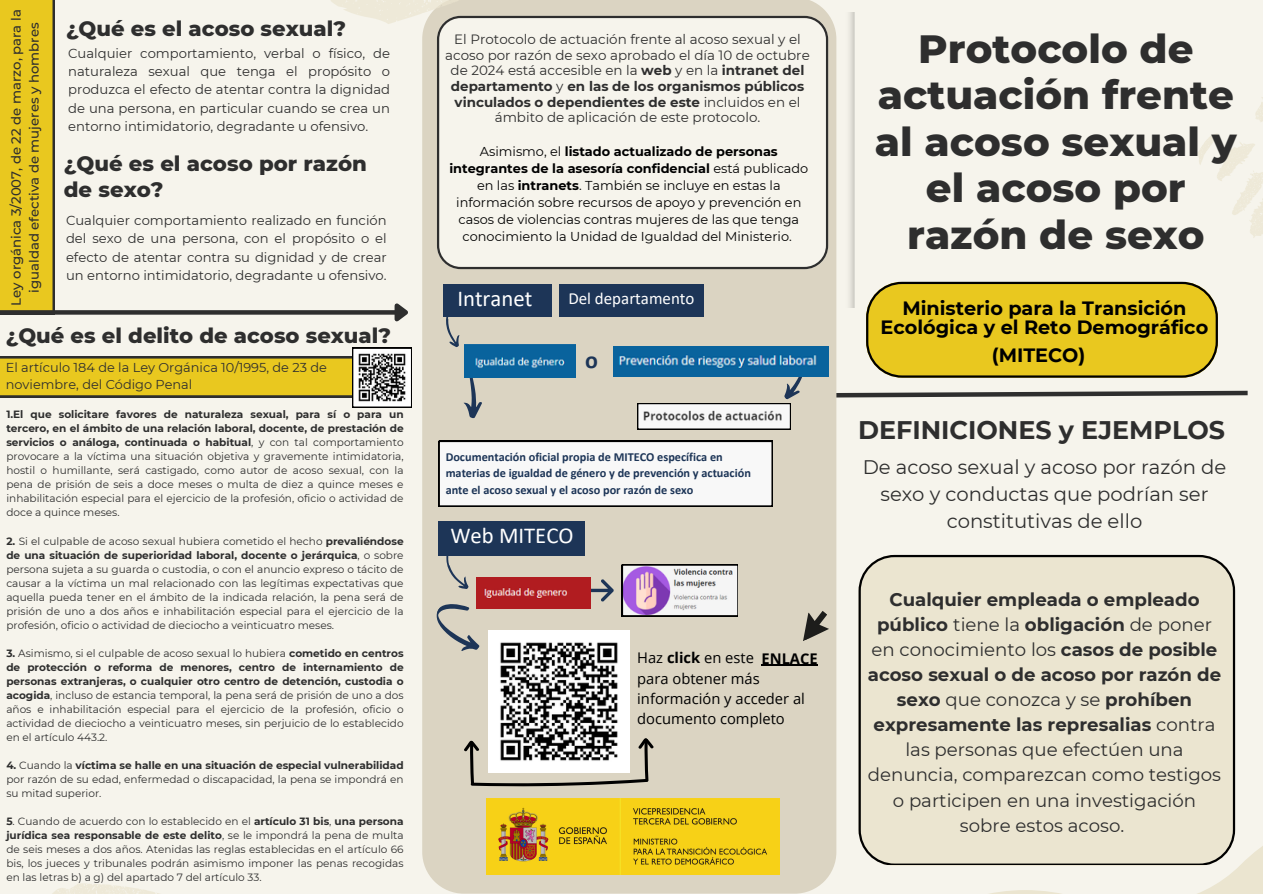
<style>
.page{position:relative;width:1263px;height:894px;background:#fff}
.page>*{position:absolute;margin:0;border:0;box-sizing:border-box;transform-origin:0 0}
.t1{font:800 40.2px/46.5px "Montserrat";color:#2e2e2e;text-align:center}
.t2{font:700 25.35px "Montserrat";color:#2e2e2e}
.t3{font:700 24px "Calibri";color:#1d3557}
.t4{font:22.8px "Calibri";color:#fff}
.t5{font:800 21.15px/25.5px "Montserrat";color:#2e2e2e}
.t6{font:19.65px/27px "Montserrat";color:#2e2e2e;text-align:center}
.t7{font:700 19.2px/19px "Montserrat";color:#000;text-align:center}
.t8{font:18.15px/25px "Montserrat";color:#2e2e2e;text-align:center}
.t9{font:16.95px "Calibri";color:#fff}
.t10{font:14.7px/20.2px "Open Sans";color:#000}
.t11{font:700 14.7px "Open Sans";color:#000}
.t12{font:13.5px/15.8px "Montserrat";color:#2e2e2e;text-align:center}
.t13{font:13.2px/18.5px "Montserrat";color:#2e2e2e;text-align:justify}
.t14{font:500 13.2px/18px "Montserrat";color:#2e2e2e;text-align:center}
.t15{font:12.9px/17.1px "Montserrat";color:#000;text-align:center}
.t16{font:12.9px/17.2px "Montserrat";color:#2e2e2e}
.t17{font:700 12.3px/16.4px "Calibri";color:#1d3557}
.t18{font:10.5px/14px "Montserrat";color:#2e2e2e;text-align:justify}
.s1{font-weight:700}
</style>
<div class="page">
<div style="left:0;top:0;width:1263px;height:893px;background:#f6f4ec"></div>
<svg style="left:53px;top:883px;width:102px;height:10px"></svg>
<div style="left:422px;top:0;width:414px;height:893px;background:#dbd4c2"></div>
<div style="left:559px;top:284px;width:144px;height:32px;background:#1d3557"></div>
<svg style="left:1218px;top:97px;width:45px;height:141px"></svg>
<div style="left:0;top:0;width:55px;height:310px;background:#e9c81f"></div>
<svg style="left:437px;top:16px;width:391px;height:253px"></svg>
<img style="left:849px;top:13px;width:369px;height:294px">
<svg style="left:832px;top:388px;width:416px;height:11px"></svg>
<svg style="left:331px;top:0;width:262px;height:24px"></svg>
<svg style="left:883px;top:819px;width:380px;height:74px"></svg>
<div style="left:443px;top:284px;width:108px;height:33px;background:#1d3557"></div>
<div style="left:439px;top:521px;width:146px;height:35px;background:#1d3557"></div>
<svg style="left:443px;top:317px;width:19px;height:31px"></svg>
<svg style="left:460px;top:371px;width:24px;height:48px"></svg>
<img style="left:465px;top:344px;width:111px;height:34px">
<div style="left:439px;top:441px;width:334px;height:65px;background:#f8f8f8"></div>
<svg style="left:590px;top:579px;width:24px;height:22px"></svg>
<img style="left:494px;top:577px;width:96px;height:31px">
<svg style="left:426px;top:545px;width:68px;height:113px;background:#baaea6"></svg>
<img style="left:622px;top:564px;width:116px;height:52px">
<svg style="left:463px;top:737px;width:191px;height:49px;background:#b0aa9d"></svg>
<img style="left:613px;top:346px;width:215px;height:30px">
<svg style="left:637px;top:361px;width:175px;height:68px"></svg>
<svg style="left:866px;top:282px;width:352px;height:95px;background:#debf24"></svg>
<svg style="left:0;top:310px;width:390px;height:4px;background:#363534"></svg>
<svg style="left:390px;top:303px;width:18px;height:19px"></svg>
<svg style="left:858px;top:554px;width:377px;height:310px;background:#e3ddc9"></svg>
<img style="left:486px;top:798px;width:294px;height:75px">
<img style="left:488px;top:630px;width:142px;height:142px">
<svg style="left:795px;top:606px;width:38px;height:35px"></svg>
<svg style="left:0;top:347px;width:412px;height:60px"></svg>
<hr style="left:761px;top:664px;width:57px;height:1px;background:#000">
<p class="t14" style="left:7px;top:306px;width:298px;rotate:-90deg">Ley orgánica 3/2007, de 22 de marzo, para la igualdad efectiva de mujeres y hombres</p>
<p class="t5" style="left:66px;top:15px;width:281px">¿Qué es el acoso sexual?</p>
<p class="t13" style="left:68px;top:44px;width:323px">Cualquier comportamiento, verbal o físico, de naturaleza sexual que tenga el propósito o produzca el efecto de atentar contra la dignidad de una persona, en particular cuando se crea un entorno intimidatorio, degradante u ofensivo.</p>
<p class="t5" style="left:64px;top:151px;width:305px">¿Qué es el acoso por razón de sexo?</p>
<p class="t13" style="left:66px;top:211px;width:322px">Cualquier comportamiento realizado en función del sexo de una persona, con el propósito o el efecto de atentar contra su dignidad y de crear un entorno intimidatorio, degradante u ofensivo.</p>
<p class="t5" style="left:6px;top:322px;width:387px">¿Qué es el delito de acoso sexual?</p>
<h4 class="t16" style="left:6px;top:358px;width:323px">El artículo 184 de la Ley Orgánica 10/1995, de 23 de noviembre, del Código Penal</h4>
<h4 class="t18" style="left:6px;top:407px;width:399px"><span class="s1">1.El que solicitare favores de naturaleza sexual, para sí o para un tercero, en el ámbito de una relación laboral, docente, de prestación de servicios o análoga, continuada o habitual</span>, y con tal comportamiento provocare a la víctima una situación objetiva y gravemente intimidatoria, hostil o humillante, será castigado, como autor de acoso sexual, con la pena de prisión de seis a doce meses o multa de diez a quince meses e inhabilitación especial para el ejercicio de la profesión, oficio o actividad de doce a quince meses.</h4>
<h1 class="t18" style="left:6px;top:533px;width:399px"><span class="s1">2.</span> Si el culpable de acoso sexual hubiera cometido el hecho <span class="s1">prevaliéndose de una situación de superioridad laboral, docente o jerárquica</span>, o sobre persona sujeta a su guarda o custodia, o con el anuncio expreso o tácito de causar a la víctima un mal relacionado con las legítimas expectativas que aquella pueda tener en el ámbito de la indicada relación, la pena será de prisión de uno a dos años e inhabilitación especial para el ejercicio de la profesión, oficio o actividad de dieciocho a veinticuatro meses.</h1>
<p class="t18" style="left:6px;top:646px;width:399px"><span class="s1">3.</span> Asimismo, si el culpable de acoso sexual lo hubiera <span class="s1">cometido en centros de protección o reforma de menores, centro de internamiento de personas extranjeras, o cualquier otro centro de detención, custodia o acogida</span>, incluso de estancia temporal, la pena será de prisión de uno a dos años e inhabilitación especial para el ejercicio de la profesión, oficio o actividad de dieciocho a veinticuatro meses, sin perjuicio de lo establecido en el artículo 443.2.</p>
<h4 class="t18" style="left:6px;top:758px;width:399px"><span class="s1">4.</span> Cuando la <span class="s1">víctima se halle en una situación de especial vulnerabilidad </span>por razón de su edad, enfermedad o discapacidad, la pena se impondrá en su mitad superior.</h4>
<p class="t18" style="left:6px;top:814px;width:399px"><span class="s1">5</span>. Cuando de acuerdo con lo establecido en el <span class="s1">artículo 31 bis</span>, <span class="s1">una persona jurídica sea responsable de este delito</span>, se le impondrá la pena de multa de seis meses a dos años. Atenidas las reglas establecidas en el artículo 66 bis, los jueces y tribunales podrán asimismo imponer las penas recogidas en las letras b) a g) del apartado 7 del artículo 33.</p>
<p class="t12" style="left:445px;top:31px;width:366px">El Protocolo de actuación frente al acoso sexual y el acoso por razón de sexo aprobado el día 10 de octubre de 2024 está accesible en la <span class="s1">web</span> y en la <span class="s1">intranet del departamento</span> y <span class="s1">en las de los organismos públicos vinculados o dependientes de este</span> incluidos en el ámbito de aplicación de este protocolo.</p>
<p class="t15" style="left:449px;top:142px;width:360px">Asimismo, el <span class="s1">listado actualizado de personas integrantes de la asesoría confidencial</span> está publicado en las <span class="s1">intranets</span>. También se incluye en estas la información sobre recursos de apoyo y prevención en casos de violencias contras mujeres de las que tenga conocimiento la Unidad de Igualdad del Ministerio.</p>
<p class="t4" style="left:457px;top:289px;width:76px">Intranet</p>
<p class="t9" style="left:568px;top:291px;width:128px">Del departamento</p>
<p class="t3" style="left:585px;top:350px;width:14px">o</p>
<p class="t17" style="left:446px;top:449px;width:307px">Documentación oficial propia de MITECO específica en materias de igualdad de género y de prevención y actuación ante el acoso sexual y el acoso por razón de sexo</p>
<h5 class="t4" style="left:450px;top:526px;width:125px">Web MITECO</h5>
<h3 class="t10" style="left:637px;top:647px;width:118px">Haz <span class="s1">click</span> en este</h3>
<h4 class="t10" style="left:637px;top:667px;width:169px">para obtener más información y acceder al documento completo</h4>
<p class="t11" style="left:761px;top:647px;width:58px">ENLACE</p>
<p class="t1" style="left:875px;top:25px;width:363px">Protocolo de actuación frente al acoso sexual y el acoso por razón de sexo</p>
<p class="t7" style="left:881px;top:298px;width:329px">Ministerio para la Transición<br>Ecológica y el Reto Demográfico</p>
<p class="t7" style="left:992px;top:345px;width:95px">(MITECO)</p>
<h5 class="t2" style="left:858px;top:414px;width:368px">DEFINICIONES y EJEMPLOS</h5>
<p class="t6" style="left:863px;top:453px;width:365px">De acoso sexual y acoso por razón de sexo y conductas que podrían ser constitutivas de ello</p>
<p class="t8" style="left:868px;top:587px;width:355px"><span class="s1">Cualquier empleada o empleado público</span> tiene la <span class="s1">obligación</span> de poner en conocimiento los <span class="s1">casos de posible acoso sexual o de acoso por razón de sexo</span> que conozca y se <span class="s1">prohíben expresamente las represalias</span> contra las personas que efectúen una denuncia, comparezcan como testigos o participen en una investigación sobre estos acoso.</p>
</div>
